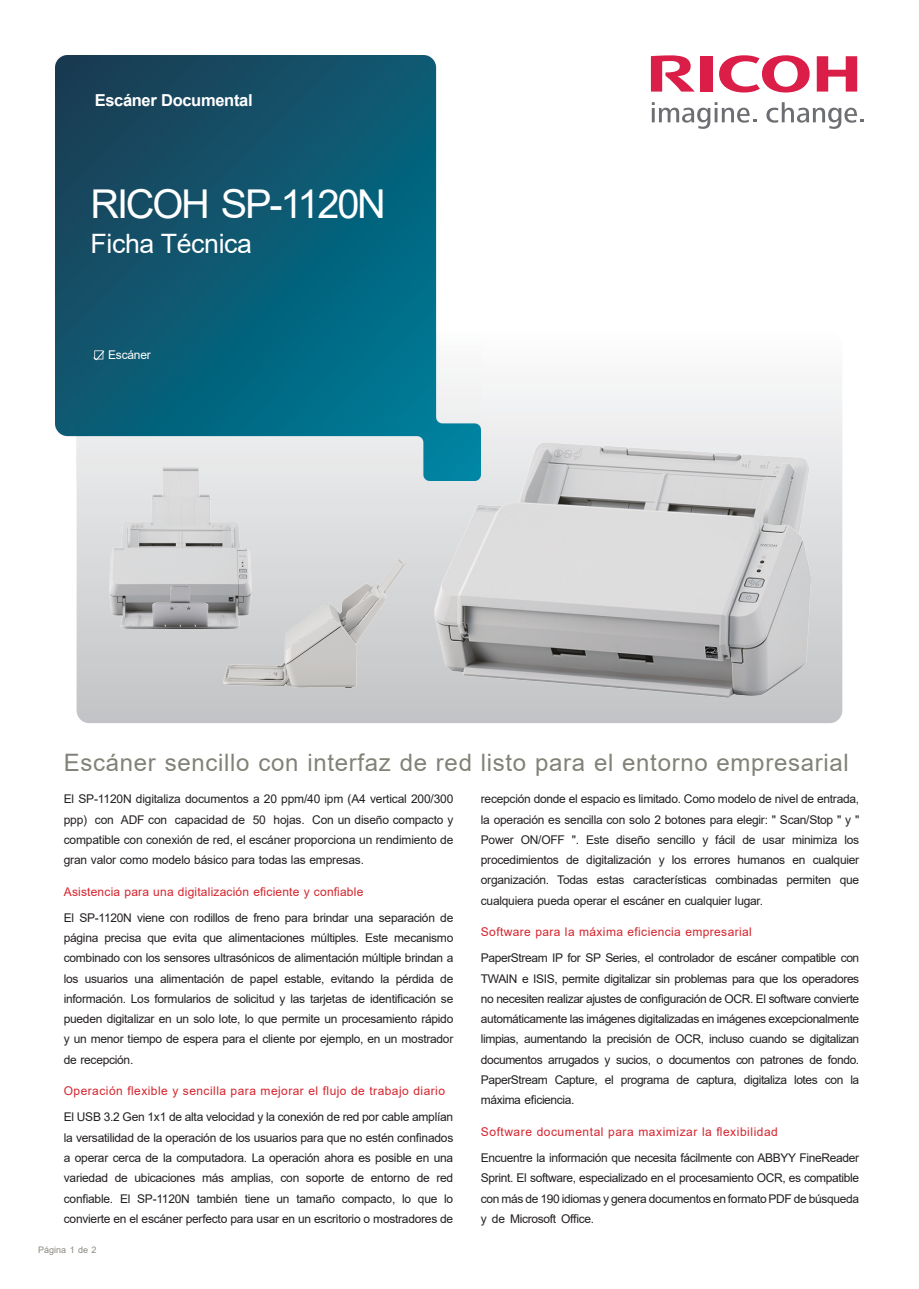
<style>
.page{position:relative;width:919px;height:1289px;background:#fff}
.page>*{position:absolute;margin:0;border:0;box-sizing:border-box;transform-origin:0 0}
.t1{font:39.75px "Arial";letter-spacing:-.055em;color:#fff}
.t2{font:26.7px "Arial";letter-spacing:-.015em;color:#fff}
.t3{font:24px "Arial";letter-spacing:.03em;color:#828279}
.t4{font:700 16.5px "Arial";letter-spacing:-.02em;color:#fff}
.t5{font:12px/20.2px "Arial";letter-spacing:-.025em;color:#231f20;text-align:justify}
.t6{font:12px "Arial";letter-spacing:.04em;color:#d4242d}
.t7{font:12px "Arial";letter-spacing:.015em;color:#d4242d}
.t8{font:12px "Arial";letter-spacing:-.02em;color:#fff}
.t9{font:9px "Arial";color:#8b8880}
</style>
<div class="page">
<svg style="left:719px;top:55px;width:90px;height:37px"></svg>
<svg style="left:816px;top:56px;width:41px;height:36px"></svg>
<div style="left:700px;top:56px;width:12px;height:36px;background:#da1e48"></div>
<svg style="left:651px;top:55px;width:43px;height:37px"></svg>
<svg style="left:651px;top:102px;width:105px;height:27px"></svg>
<svg style="left:766px;top:102px;width:97px;height:27px"></svg>
<div style="left:77px;top:332px;width:765px;height:391px;background:linear-gradient(to bottom,#fcfcfd,#c1c2c5);border-radius:13px"></div>
<img style="left:205px;top:554px;width:213px;height:139px">
<img style="left:109px;top:480px;width:142px;height:148px">
<img style="left:435px;top:442px;width:375px;height:255px">
<img style="left:55px;top:55px;width:425px;height:425px">
<svg style="left:93px;top:350px;width:12px;height:11px"></svg>
<h3 class="t4" style="left:95px;top:94px;width:159px">Escáner Documental</h3>
<h1 class="t1" style="left:91px;top:189px;width:297px">RICOH SP-1120N</h1>
<h2 class="t2" style="left:91px;top:233px;width:163px">Ficha Técnica</h2>
<p class="t8" style="left:108px;top:350px;width:44px">Escáner</p>
<h3 class="t3" style="left:64px;top:753px;width:786px">Escáner sencillo con interfaz de red listo para el entorno empresarial</h3>
<p class="t5" style="left:64px;top:790px;width:391px">El SP-1120N digitaliza documentos a 20 ppm/40 ipm (A4 vertical 200/300 ppp) con ADF con capacidad de 50 hojas. Con un diseño compacto y compatible con conexión de red, el escáner proporciona un rendimiento de gran valor como modelo básico para todas las empresas.</p>
<p class="t7" style="left:64px;top:886px;width:301px">Asistencia para una digitalización eficiente y confiable</p>
<p class="t5" style="left:64px;top:908px;width:391px">El SP-1120N viene con rodillos de freno para brindar una separación de página precisa que evita que alimentaciones múltiples. Este mecanismo combinado con los sensores ultrasónicos de alimentación múltiple brindan a los usuarios una alimentación de papel estable, evitando la pérdida de información. Los formularios de solicitud y las tarjetas de identificación se pueden digitalizar en un solo lote, lo que permite un procesamiento rápido y un menor tiempo de espera para el cliente por ejemplo, en un mostrador de recepción.</p>
<p class="t6" style="left:64px;top:1086px;width:383px">Operación flexible y sencilla para mejorar el flujo de trabajo diario</p>
<p class="t5" style="left:64px;top:1108px;width:391px">El USB 3.2 Gen 1x1 de alta velocidad y la conexión de red por cable amplían la versatilidad de la operación de los usuarios para que no estén confinados a operar cerca de la computadora. La operación ahora es posible en una variedad de ubicaciones más amplias, con soporte de entorno de red confiable. El SP-1120N también tiene un tamaño compacto, lo que lo convierte en el escáner perfecto para usar en un escritorio o mostradores de</p>
<p class="t9" style="left:38px;top:1246px;width:60px">Página 1 de 2</p>
<p class="t5" style="left:481px;top:790px;width:380px">recepción donde el espacio es limitado. Como modelo de nivel de entrada, la operación es sencilla con solo 2 botones para elegir: " Scan/Stop " y " Power ON/OFF ". Este diseño sencillo y fácil de usar minimiza los procedimientos de digitalización y los errores humanos en cualquier organización. Todas estas características combinadas permiten que cualquiera pueda operar el escáner en cualquier lugar.</p>
<p class="t6" style="left:481px;top:927px;width:272px">Software para la máxima eficiencia empresarial</p>
<p class="t5" style="left:481px;top:949px;width:380px">PaperStream IP for SP Series, el controlador de escáner compatible con TWAIN e ISIS, permite digitalizar sin problemas para que los operadores no necesiten realizar ajustes de configuración de OCR. El software convierte automáticamente las imágenes digitalizadas en imágenes excepcionalmente limpias, aumentando la precisión de OCR, incluso cuando se digitalizan documentos arrugados y sucios, o documentos con patrones de fondo.<br>PaperStream Capture, el programa de captura, digitaliza lotes con la máxima eficiencia.</p>
<p class="t6" style="left:481px;top:1126px;width:298px">Software documental para maximizar la flexibilidad</p>
<p class="t5" style="left:481px;top:1148px;width:380px">Encuentre la información que necesita fácilmente con ABBYY FineReader Sprint. El software, especializado en el procesamiento OCR, es compatible con más de 190 idiomas y genera documentos en formato PDF de búsqueda y de Microsoft Office.</p>
</div>
